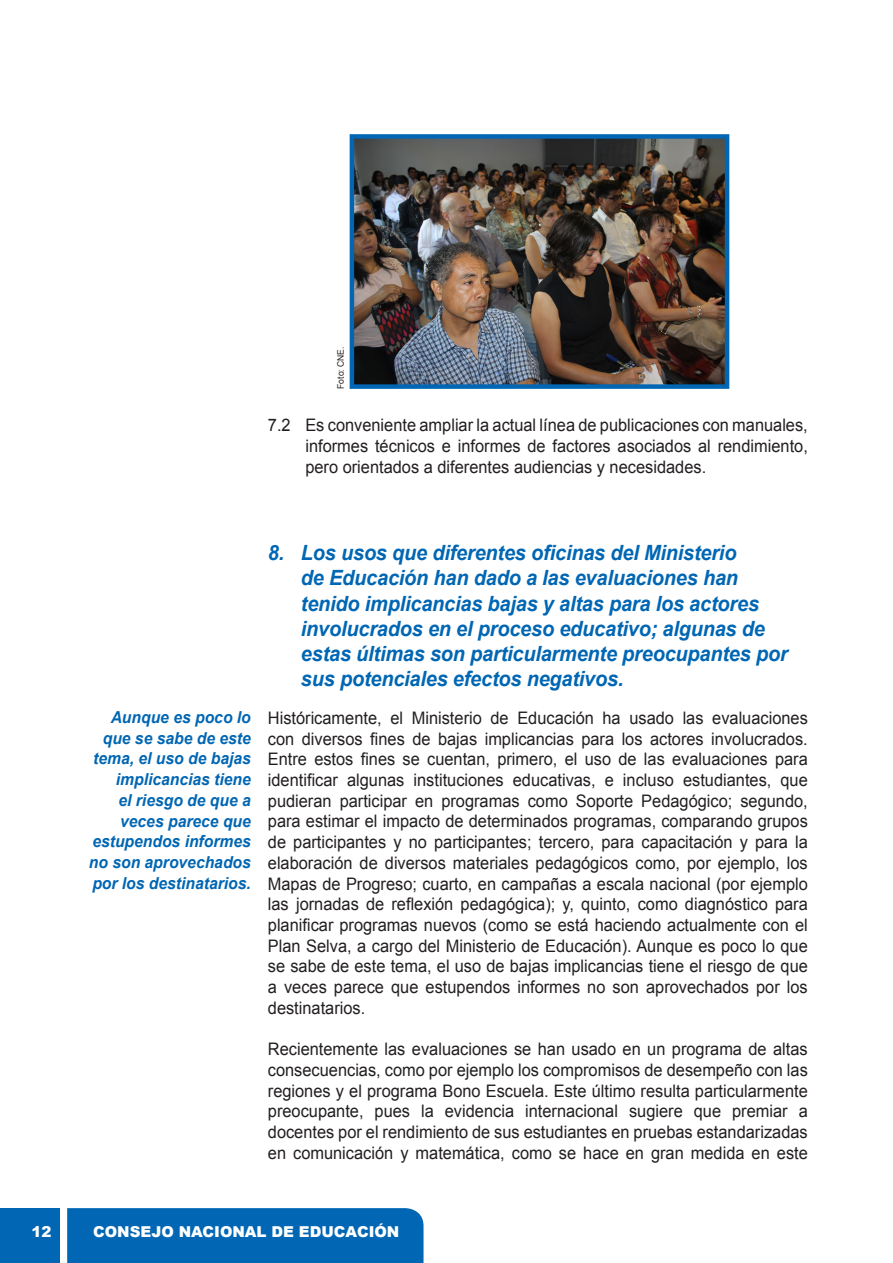
<style>
.page{position:relative;width:893px;height:1263px;background:#fff}
.page>*{position:absolute;margin:0;border:0;box-sizing:border-box;transform-origin:0 0}
.IDEAS{font:italic 700 21px/25.2px "Arial";letter-spacing:-.01em;color:#0166b3;scale:.95 1}
.TEXTO{font:17.25px/20.7px "Arial";color:#231f20;text-align:justify;scale:.95 1}
.GUION{font:17.25px/20.7px "Arial";color:#231f20;text-align:justify;scale:.95 1}
.GORRITO{font:italic 700 16.5px/20.7px "Arial";color:#0166b3;text-align:right;scale:.95 1}
.t1{font:900 15px "Arial";color:#fff}
.TEXTO-2{font:9px "Arial";color:#231f20;scale:.95 1}
</style>
<div class="page">
<div style="left:0;top:1208px;width:60px;height:55px;background:#0166b3"></div>
<div style="left:67px;top:1208px;width:356px;height:55px;background:#0166b3"></div>
<img style="left:355px;top:139px;width:369px;height:245px">
<div style="left:350px;top:134px;width:379px;height:255px;border:4px solid #0166b3"></div>
<p class="TEXTO-2" style="left:334px;top:389px;width:46px;rotate:-90deg">Foto: CNE.</p>
<p class="GUION" style="left:305px;top:415px;width:530px;text-indent:-38px">7.2 Es conveniente ampliar la actual línea de publicaciones con manuales, informes técnicos e informes de factores asociados al rendimiento, pero orientados a diferentes audiencias y necesidades.</p>
<p class="GORRITO" style="left:89px;top:707px;width:172px">Aunque es poco lo que se sabe de este tema, el uso de bajas implicancias tiene<br>el riesgo de que a veces parece que estupendos informes no son aprovechados por los destinatarios.</p>
<p class="IDEAS" style="left:301px;top:541px;width:514px;text-indent:-33px">8. Los usos que diferentes oficinas del Ministerio<br>de Educación han dado a las evaluaciones han tenido implicancias bajas y altas para los actores involucrados en el proceso educativo; algunas de estas últimas son particularmente preocupantes por sus potenciales efectos negativos.</p>
<p class="TEXTO" style="left:268px;top:707px;width:570px">Históricamente, el Ministerio de Educación ha usado las evaluaciones con diversos fines de bajas implicancias para los actores involucrados.<br>Entre estos fines se cuentan, primero, el uso de las evaluaciones para identificar algunas instituciones educativas, e incluso estudiantes, que pudieran participar en programas como Soporte Pedagógico; segundo, para estimar el impacto de determinados programas, comparando grupos de participantes y no participantes; tercero, para capacitación y para la elaboración de diversos materiales pedagógicos como, por ejemplo, los Mapas de Progreso; cuarto, en campañas a escala nacional (por ejemplo las jornadas de reflexión pedagógica); y, quinto, como diagnóstico para planificar programas nuevos (como se está haciendo actualmente con el Plan Selva, a cargo del Ministerio de Educación). Aunque es poco lo que se sabe de este tema, el uso de bajas implicancias tiene el riesgo de que a veces parece que estupendos informes no son aprovechados por los destinatarios.</p>
<p class="TEXTO" style="left:268px;top:1038px;width:570px">Recientemente las evaluaciones se han usado en un programa de altas consecuencias, como por ejemplo los compromisos de desempeño con las regiones y el programa Bono Escuela. Este último resulta particularmente preocupante, pues la evidencia internacional sugiere que premiar a docentes por el rendimiento de sus estudiantes en pruebas estandarizadas en comunicación y matemática, como se hace en gran medida en este</p>
<p class="t1" style="left:31px;top:1220px;width:21px">12</p>
<p class="t1" style="left:93px;top:1220px;width:308px">CONSEJO NACIONAL DE EDUCACIÓN</p>
</div>
